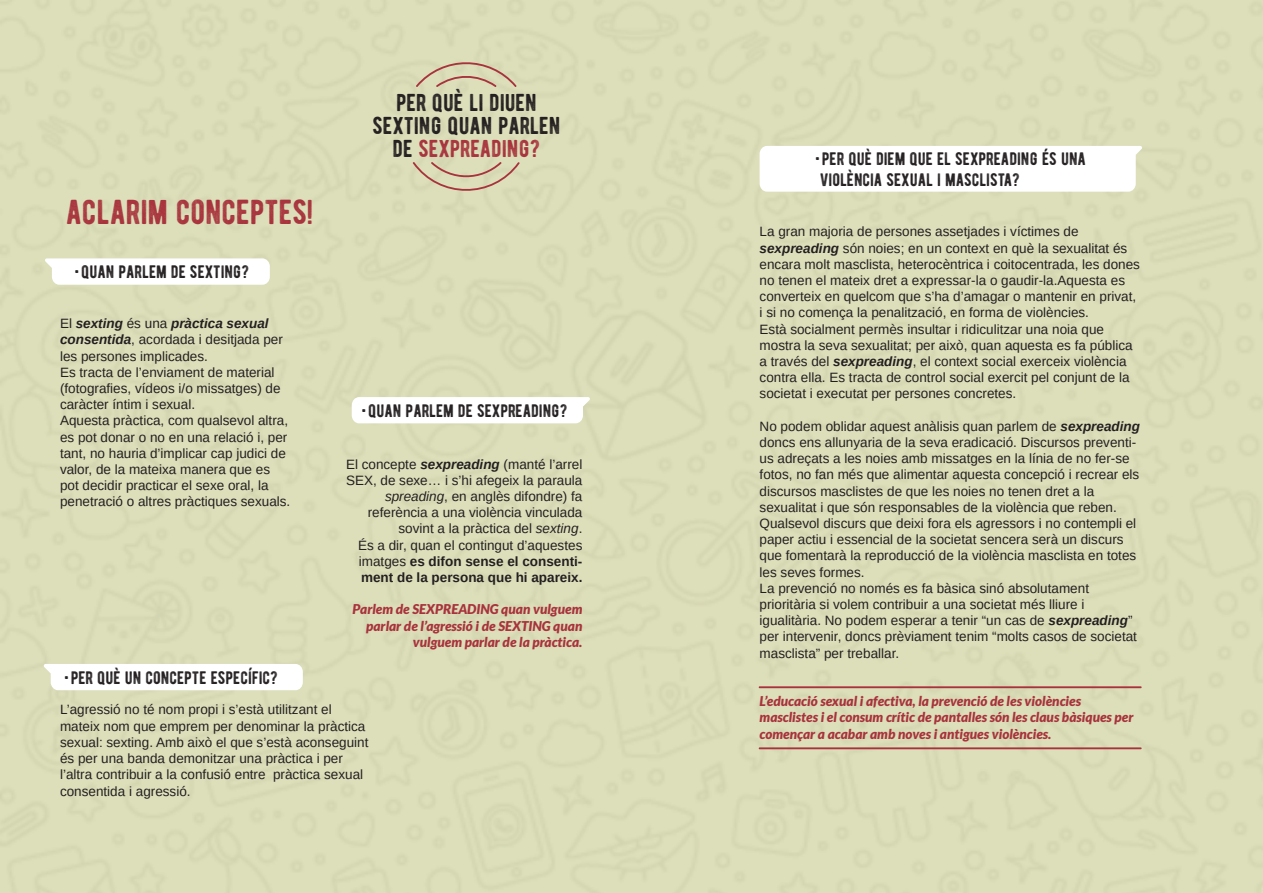
<style>
.page{position:relative;width:1263px;height:893px;background:#fff}
.page>*{position:absolute;margin:0;border:0;box-sizing:border-box;transform-origin:0 0}
.t1{font:34.5px "BERNIER Distressed";color:#a8333c}
.t2{font:24.3px/23px "BERNIER Distressed";color:#231f20;text-align:center}
.t3{font:18px/21.6px "BERNIER Distressed";color:#231f20}
.t4{font:13.5px/16.2px "Arimo";color:#231f20}
.t5{font:italic 900 13.5px/16.2px "Lato";color:#a8333c}
.s1{font-weight:700;font-style:italic}
.s2{color:#a8333c}
.s3{font-style:italic}
.s4{font-weight:700}
</style>
<div class="page">
<div style="left:1px;top:0;width:1262px;height:893px;background:#dcdfba"></div>
<svg style="left:45px;top:258px;width:225px;height:27px;background:#fcfdfb"></svg>
<div style="left:44px;top:664px;width:259px;height:26px;background:#fff"></div>
<div style="left:352px;top:397px;width:238px;height:26px;background:#fff"></div>
<div style="left:760px;top:146px;width:382px;height:46px;background:#fff"></div>
<svg style="left:758px;top:686px;width:384px;height:2px"></svg>
<svg style="left:758px;top:747px;width:384px;height:2px"></svg>
<svg style="left:416px;top:62px;width:101px;height:25px"></svg>
<svg style="left:412px;top:162px;width:108px;height:29px"></svg>
<h1 class="t1" style="left:66px;top:190px;width:249px">ACLARIM CONCEPTES!</h1>
<h3 class="t3" style="left:75px;top:261px;width:176px">• QUAN PARLEM DE SEXTING?</h3>
<p class="t4" style="left:60px;top:316px;width:232px">El <span class="s1">sexting</span> és una <span class="s1">pràctica sexual consentida</span>, acordada i desitjada per les persones implicades.<br>Es tracta de l’enviament de material (fotografies, vídeos i/o missatges) de caràcter íntim i sexual.<br>Aquesta pràctica, com qualsevol altra, es pot donar o no en una relació i, per tant, no hauria d’implicar cap judici de valor, de la mateixa manera que es pot decidir practicar el sexe oral, la penetració o altres pràctiques sexuals.</p>
<h3 class="t3" style="left:64px;top:666px;width:215px">• PER QUÈ UN CONCEPTE ESPECÍFIC?</h3>
<h2 class="t2" style="left:372px;top:91px;width:189px">PER QUÈ LI DIUEN<br>SEXTING QUAN PARLEN<br>DE <span class="s2">SEXPREADING?</span></h2>
<h3 class="t3" style="left:362px;top:399px;width:207px">• QUAN PARLEM DE SEXPREADING?</h3>
<p class="t4" style="left:346px;top:456px;width:238px;text-align:right">El concepte <span class="s1">sexpreading</span> (manté l’arrel SEX, de sexe… i s’hi afegeix la paraula <span class="s3">spreading</span>, en anglès difondre) fa referència a una violència vinculada sovint a la pràctica del <span class="s3">sexting</span>.<br>És a dir, quan el contingut d’aquestes imatges <span class="s4">es difon sense el consenti&shy;ment de la persona que hi apareix.</span></p>
<p class="t5" style="left:352px;top:602px;width:231px;text-align:right">Parlem de SEXPREADING quan vulguem parlar de l’agressió i de SEXTING quan vulguem parlar de la pràctica.</p>
<p class="t4" style="left:60px;top:702px;width:310px">L’agressió no té nom propi i s’està utilitzant el mateix nom que emprem per denominar la pràctica sexual: sexting. Amb això el que s’està aconseguint és per una banda demonitzar una pràctica i per l’altra contribuir a la confusió entre pràctica sexual consentida i agressió.</p>
<h3 class="t3" style="left:815px;top:147px;width:272px">• PER QUÈ DIEM QUE EL SEXPREADING ÉS UNA<br>VIOLÈNCIA SEXUAL I MASCLISTA?</h3>
<p class="t4" style="left:760px;top:224px;width:382px">La gran majoria de persones assetjades i víctimes de <span class="s1">sexpreading</span> són noies; en un context en què la sexualitat és encara molt masclista, heterocèntrica i coitocentrada, les dones no tenen el mateix dret a expressar-la o gaudir-la.Aquesta es converteix en quelcom que s’ha d’amagar o mantenir en privat, i si no comença la penalització, en forma de violències.<br>Està socialment permès insultar i ridiculitzar una noia que mostra la seva sexualitat; per això, quan aquesta es fa pública a través del <span class="s1">sexpreading</span>, el context social exerceix violència contra ella. Es tracta de control social exercit pel conjunt de la societat i executat per persones concretes.</p>
<p class="t4" style="left:760px;top:418px;width:382px">No podem oblidar aquest anàlisis quan parlem de <span class="s1">sexpreading </span>doncs ens allunyaria de la seva eradicació. Discursos preventi&shy;us adreçats a les noies amb missatges en la línia de no fer-se fotos, no fan més que alimentar aquesta concepció i recrear els discursos masclistes de que les noies no tenen dret a la sexualitat i que són responsables de la violència que reben.<br>Qualsevol discurs que deixi fora els agressors i no contempli el paper actiu i essencial de la societat sencera serà un discurs que fomentarà la reproducció de la violència masclista en totes les seves formes.<br>La prevenció no només es fa bàsica sinó absolutament prioritària si volem contribuir a una societat més lliure i igualitària. No podem esperar a tenir “un cas de <span class="s1">sexpreading</span>” per intervenir, doncs prèviament tenim “molts casos de societat masclista” per treballar.</p>
<p class="t5" style="left:760px;top:693px;width:375px">L’educació sexual i afectiva, la prevenció de les violències masclistes i el consum crític de pantalles són les claus bàsiques per començar a acabar amb noves i antigues violències.</p>
</div>
